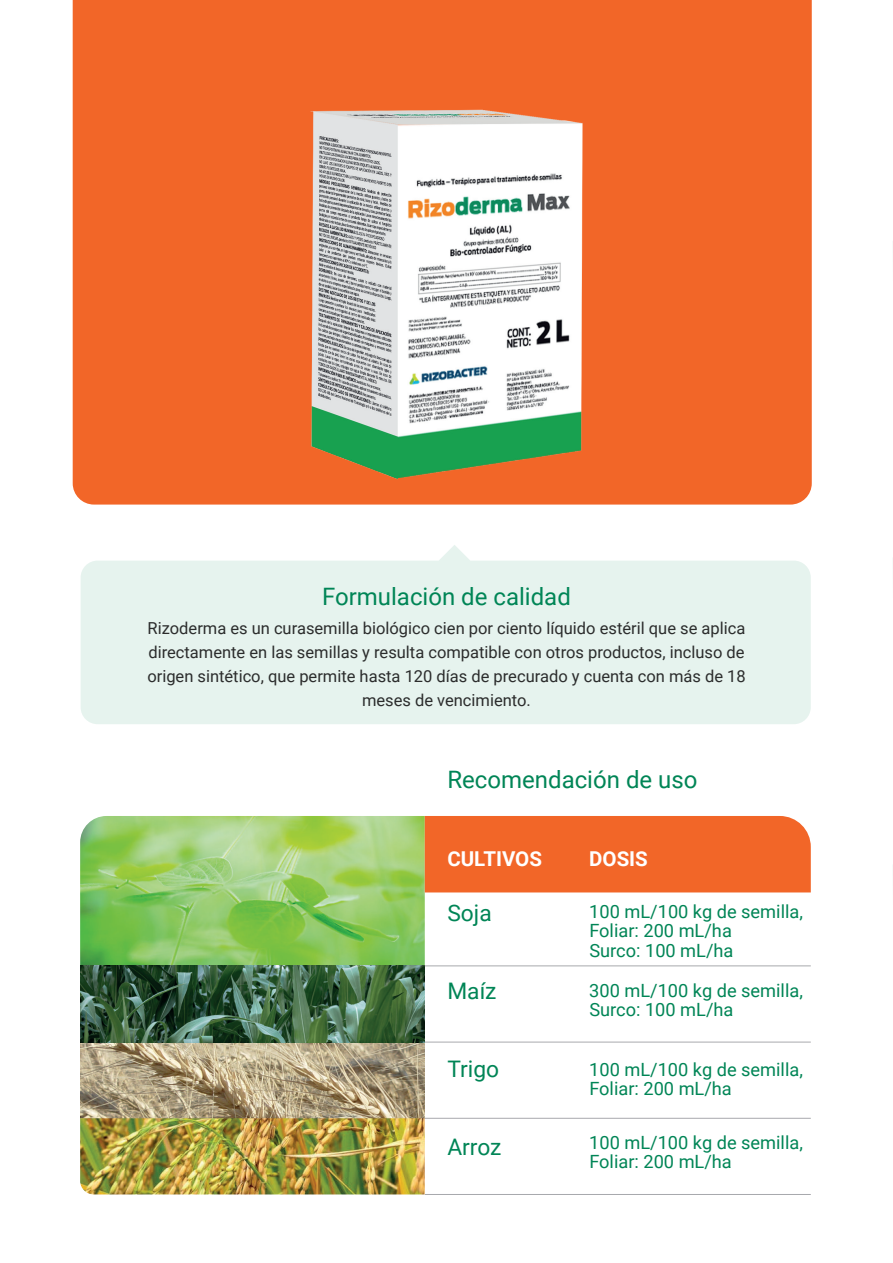
<style>
.page{position:relative;width:893px;height:1263px;background:#fff}
.page>*{position:absolute;margin:0;border:0;box-sizing:border-box;transform-origin:0 0}
.t1{font:24px "Roboto";color:#008556}
.t2{font:22.8px "Roboto";color:#008556}
.t3{font:700 20.55px "Roboto";color:#fff}
.t4{font:18.3px/19.5px "Roboto";color:#008556}
.t5{font:16.5px/24px "Roboto";color:#2b2c2c;text-align:center}
</style>
<div class="page">
<div style="left:73px;top:0;width:739px;height:505px;background:#f26628"></div>
<img style="left:80px;top:816px;width:345px;height:378px">
<svg style="left:81px;top:545px;width:730px;height:179px;background:#e8f4ef"></svg>
<hr style="left:425px;top:965px;width:386px;height:1px;background:#a8a9ad">
<hr style="left:425px;top:1042px;width:386px;height:1px;background:#a8a9ad">
<hr style="left:425px;top:1118px;width:386px;height:1px;background:#a8a9ad">
<hr style="left:425px;top:1194px;width:386px;height:1px;background:#a8a9ad">
<div style="left:425px;top:816px;width:386px;height:76px;background:#f26628"></div>
<img style="left:205px;top:57px;width:495px;height:445px">
<h1 class="t1" style="left:322px;top:579px;width:250px">Formulación de calidad</h1>
<p class="t5" style="left:147px;top:616px;width:600px">Rizoderma es un curasemilla biológico cien por ciento líquido estéril que se aplica directamente en las semillas y resulta compatible con otros productos, incluso de origen sintético, que permite hasta 120 días de precurado y cuenta con más de 18 meses de vencimiento.</p>
<h1 class="t1" style="left:447px;top:762px;width:252px">Recomendación de uso</h1>
<p class="t3" style="left:447px;top:844px;width:96px">CULTIVOS</p>
<p class="t3" style="left:589px;top:844px;width:60px">DOSIS</p>
<h2 class="t2" style="left:447px;top:897px;width:46px">Soja</h2>
<h2 class="t2" style="left:447px;top:975px;width:51px">Maíz</h2>
<h2 class="t2" style="left:447px;top:1053px;width:53px">Trigo</h2>
<h2 class="t2" style="left:447px;top:1131px;width:56px">Arroz</h2>
<p class="t4" style="left:589px;top:901px;width:215px">100 mL/100 kg de semilla,<br>Foliar: 200 mL/ha<br>Surco: 100 mL/ha</p>
<p class="t4" style="left:589px;top:980px;width:215px">300 mL/100 kg de semilla,<br>Surco: 100 mL/ha</p>
<p class="t4" style="left:589px;top:1059px;width:215px">100 mL/100 kg de semilla,<br>Foliar: 200 mL/ha</p>
<p class="t4" style="left:589px;top:1132px;width:215px">100 mL/100 kg de semilla,<br>Foliar: 200 mL/ha</p>
</div>
